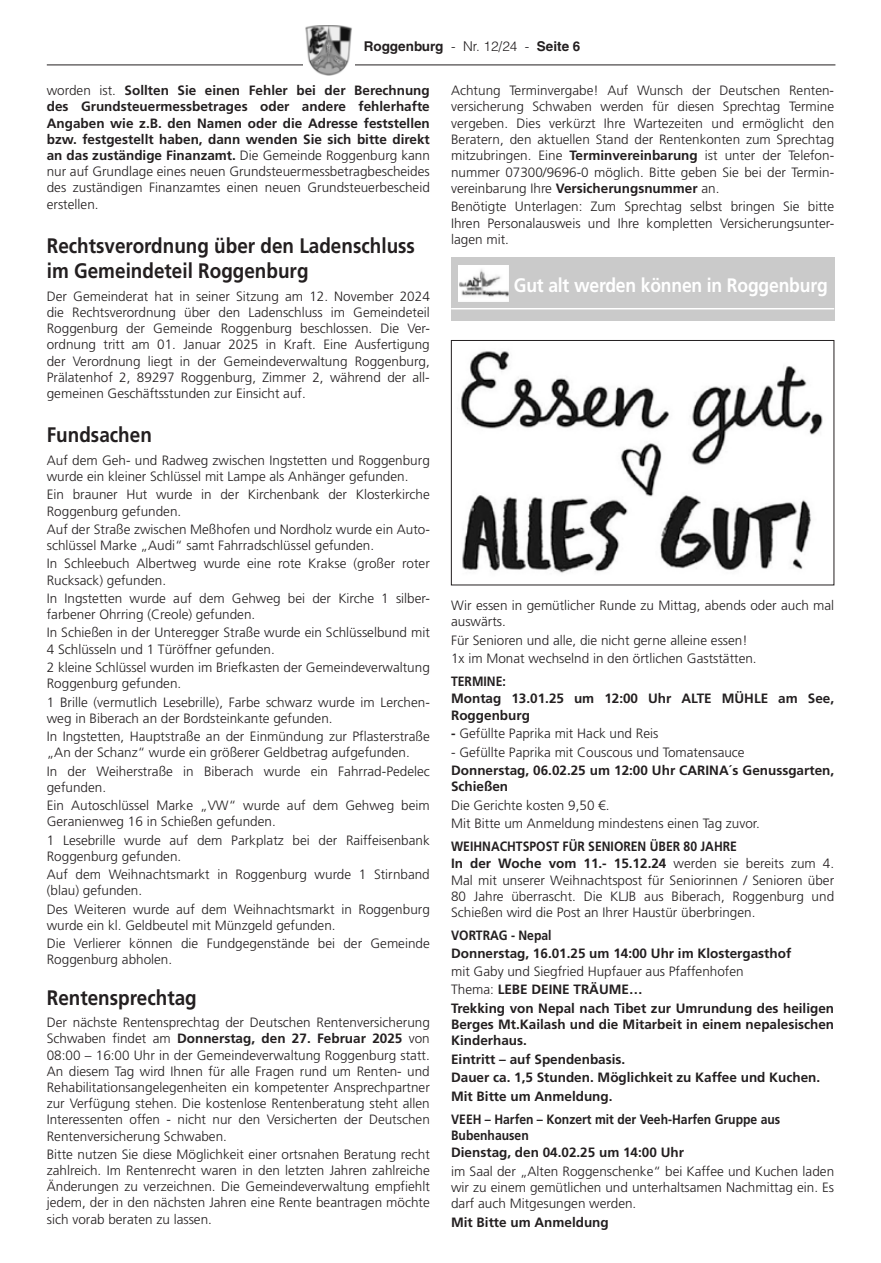
<style>
.page{position:relative;width:881px;height:1263px;background:#fff}
.page>*{position:absolute;margin:0;border:0;box-sizing:border-box;transform-origin:0 0}
.t1{font:700 21px/25.2px "Frutiger LT";color:#231f20;scale:.9 1}
.t2{font:700 19.5px "Frutiger LT";letter-spacing:-.01em;color:#fff;scale:.9 1}
.t3{font:300 13.5px/16.2px "Frutiger LT";color:#231f20}
.t4{font:700 13.5px/16.2px "Frutiger LT";color:#231f20}
.t5{font:700 13.5px/16.8px "Frutiger LT";color:#231f20;scale:.9 1}
.t6{font:700 13.5px "Helvetica LT";color:#231f20}
.s1{font-weight:300}
.s2{font-weight:700}
</style>
<div class="page">
<hr style="left:47px;top:65px;width:788px;height:1px;background:#231f20">
<div style="left:303px;top:55px;width:51px;height:20px;background:#fff"></div>
<img style="left:305px;top:26px;width:47px;height:49px">
<div style="left:451px;top:257px;width:382px;height:64px;background:#cacaca"></div>
<hr style="left:451px;top:308px;width:382px;height:1px;background:#fff">
<img style="left:458px;top:265px;width:50px;height:36px">
<img style="left:461px;top:351px;width:362px;height:222px">
<div style="left:451px;top:340px;width:382px;height:245px;border:1px solid #231f20"></div>
<p class="t6" style="left:363px;top:38px;width:218px">Roggenburg <span class="s1">- Nr. 12/24 -</span> Seite 6</p>
<p class="t3" style="left:451px;top:83px;width:384px;text-align:justify">Achtung Terminvergabe! Auf Wunsch der Deutschen Renten&shy;versicherung Schwaben werden für diesen Sprechtag Termine vergeben. Dies verkürzt Ihre Wartezeiten und ermöglicht den Beratern, den aktuellen Stand der Rentenkonten zum Sprechtag mitzubringen. Eine <span class="s2">Terminvereinbarung</span> ist unter der Telefon&shy;nummer 07300/9696-0 möglich. Bitte geben Sie bei der Termin&shy;vereinbarung Ihre <span class="s2">Versicherungsnummer</span> an.</p>
<p class="t3" style="left:451px;top:199px;width:384px;text-align:justify">Benötigte Unterlagen: Zum Sprechtag selbst bringen Sie bitte Ihren Personalausweis und Ihre kompletten Versicherungsunter&shy;lagen mit.</p>
<h2 class="t2" style="left:513px;top:274px;width:350px">Gut alt werden können in Roggenburg</h2>
<p class="t4" style="left:47px;top:82px;width:384px;text-align:justify"><span class="s1">worden ist.</span> Sollten Sie einen Fehler bei der Berechnung des Grundsteuermessbetrages oder andere fehlerhafte Angaben wie z.B. den Namen oder die Adresse feststellen bzw. festgestellt haben, dann wenden Sie sich bitte direkt an das zuständige Finanzamt. <span class="s1">Die Gemeinde Roggenburg kann nur auf Grundlage eines neuen Grundsteuermessbetragbescheides des zuständigen Finanzamtes einen neuen Grundsteuerbescheid erstellen.</span></p>
<h1 class="t1" style="left:47px;top:233px;width:410px">Rechtsverordnung über den Ladenschluss im Gemeindeteil Roggenburg</h1>
<p class="t3" style="left:47px;top:288px;width:384px;text-align:justify">Der Gemeinderat hat in seiner Sitzung am 12. November 2024 die Rechtsverordnung über den Ladenschluss im Gemeindeteil Roggenburg der Gemeinde Roggenburg beschlossen. Die Ver&shy;ordnung tritt am 01. Januar 2025 in Kraft. Eine Ausfertigung der Verordnung liegt in der Gemeindeverwaltung Roggenburg, Prälatenhof 2, 89297 Roggenburg, Zimmer 2, während der all&shy;gemeinen Geschäftsstunden zur Einsicht auf.</p>
<h1 class="t1" style="left:47px;top:422px;width:118px">Fundsachen</h1>
<p class="t3" style="left:47px;top:452px;width:384px">Auf dem Geh- und Radweg zwischen Ingstetten und Roggenburg wurde ein kleiner Schlüssel mit Lampe als Anhänger gefunden.</p>
<p class="t3" style="left:47px;top:487px;width:384px">Ein brauner Hut wurde in der Kirchenbank der Klosterkirche<br>Roggenburg gefunden.</p>
<p class="t3" style="left:47px;top:521px;width:384px">Auf der Straße zwischen Meßhofen und Nordholz wurde ein Auto&shy;schlüssel Marke „Audi“ samt Fahrradschlüssel gefunden.</p>
<p class="t3" style="left:47px;top:556px;width:384px">In Schleebuch Albertweg wurde eine rote Krakse (großer roter<br>Rucksack) gefunden.</p>
<p class="t3" style="left:47px;top:590px;width:384px">In Ingstetten wurde auf dem Gehweg bei der Kirche 1 silber&shy;farbener Ohrring (Creole) gefunden.</p>
<p class="t3" style="left:47px;top:625px;width:384px">In Schießen in der Unteregger Straße wurde ein Schlüsselbund mit<br>4 Schlüsseln und 1 Türöffner gefunden.</p>
<p class="t3" style="left:47px;top:659px;width:384px">2 kleine Schlüssel wurden im Briefkasten der Gemeindeverwaltung<br>Roggenburg gefunden.</p>
<p class="t3" style="left:47px;top:694px;width:384px">1 Brille (vermutlich Lesebrille), Farbe schwarz wurde im Lerchen&shy;weg in Biberach an der Bordsteinkante gefunden.</p>
<p class="t3" style="left:47px;top:728px;width:384px">In Ingstetten, Hauptstraße an der Einmündung zur Pflasterstraße „An der Schanz“ wurde ein größerer Geldbetrag aufgefunden.</p>
<p class="t3" style="left:47px;top:763px;width:384px">In der Weiherstraße in Biberach wurde ein Fahrrad-Pedelec gefunden.</p>
<p class="t3" style="left:47px;top:797px;width:384px">Ein Autoschlüssel Marke „VW“ wurde auf dem Gehweg beim<br>Geranienweg 16 in Schießen gefunden.</p>
<p class="t3" style="left:47px;top:832px;width:384px">1 Lesebrille wurde auf dem Parkplatz bei der Raiffeisenbank<br>Roggenburg gefunden.</p>
<p class="t3" style="left:47px;top:866px;width:384px">Auf dem Weihnachtsmarkt in Roggenburg wurde 1 Stirnband (blau) gefunden.</p>
<p class="t3" style="left:47px;top:901px;width:384px">Des Weiteren wurde auf dem Weihnachtsmarkt in Roggenburg wurde ein kl. Geldbeutel mit Münzgeld gefunden.</p>
<p class="t3" style="left:47px;top:935px;width:384px">Die Verlierer können die Fundgegenstände bei der Gemeinde<br>Roggenburg abholen.</p>
<h1 class="t1" style="left:47px;top:985px;width:168px">Rentensprechtag</h1>
<p class="t3" style="left:47px;top:1014px;width:384px;text-align:justify">Der nächste Rentensprechtag der Deutschen Rentenversicherung Schwaben findet am <span class="s2">Donnerstag, den 27. Februar 2025</span> von 08:00 – 16:00 Uhr in der Gemeindeverwaltung Roggenburg statt.<br>An diesem Tag wird Ihnen für alle Fragen rund um Renten- und Rehabilitationsangelegenheiten ein kompetenter Ansprechpartner zur Verfügung stehen. Die kostenlose Rentenberatung steht allen Interessenten offen - nicht nur den Versicherten der Deutschen Rentenversicherung Schwaben.</p>
<p class="t3" style="left:47px;top:1146px;width:384px;text-align:justify">Bitte nutzen Sie diese Möglichkeit einer ortsnahen Beratung recht zahlreich. Im Rentenrecht waren in den letzten Jahren zahlreiche Änderungen zu verzeichnen. Die Gemeindeverwaltung empfiehlt jedem, der in den nächsten Jahren eine Rente beantragen möchte sich vorab beraten zu lassen.</p>
<p class="t3" style="left:451px;top:597px;width:384px">Wir essen in gemütlicher Runde zu Mittag, abends oder auch mal auswärts.</p>
<p class="t3" style="left:451px;top:631px;width:307px;line-height:18.5px">Für Senioren und alle, die nicht gerne alleine essen!<br>1x im Monat wechselnd in den örtlichen Gaststätten.</p>
<p class="t5" style="left:451px;top:673px;width:427px">TERMINE:<br>Montag 13.01.25 um 12:00 Uhr ALTE MÜHLE am See,<br>Roggenburg</p>
<p class="t3" style="left:451px;top:725px;width:209px"><span class="s2">-</span> Gefüllte Paprika mit Hack und Reis</p>
<p class="t3" style="left:451px;top:744px;width:295px">- Gefüllte Paprika mit Couscous und Tomatensauce</p>
<p class="t4" style="left:451px;top:762px;width:384px">Donnerstag, 06.02.25 um 12:00 Uhr CARINA´s Genussgarten,<br>Schießen</p>
<p class="t3" style="left:451px;top:796px;width:310px;line-height:18.5px">Die Gerichte kosten 9,50 €.<br>Mit Bitte um Anmeldung mindestens einen Tag zuvor.</p>
<p class="t3" style="left:451px;top:838px;width:384px"><span class="s2">WEIHNACHTSPOST FÜR SENIOREN ÜBER 80 JAHRE<br>In der Woche vom 11.- 15.12.24</span> werden sie bereits zum 4.<br>Mal mit unserer Weihnachtspost für Seniorinnen / Senioren über 80 Jahre überrascht. Die KLJB aus Biberach, Roggenburg und Schießen wird die Post an Ihrer Haustür überbringen.</p>
<p class="t5" style="left:451px;top:927px;width:379px;line-height:17.4px">VORTRAG - Nepal<br>Donnerstag, 16.01.25 um 14:00 Uhr im Klostergasthof</p>
<p class="t4" style="left:451px;top:962px;width:384px;line-height:18.5px"><span class="s1">mit Gaby und Siegfried Hupfauer aus Pfaffenhofen<br>Thema:</span> LEBE DEINE TRÄUME…<br>Trekking von Nepal nach Tibet zur Umrundung des heiligen</p>
<p class="t4" style="left:451px;top:1016px;width:384px">Berges Mt.Kailash und die Mitarbeit in einem nepalesischen<br>Kinderhaus.</p>
<p class="t4" style="left:451px;top:1050px;width:370px;line-height:18.5px">Eintritt – auf Spendenbasis.<br>Dauer ca. 1,5 Stunden. Möglichkeit zu Kaffee und Kuchen.<br>Mit Bitte um Anmeldung.</p>
<p class="t5" style="left:451px;top:1110px;width:367px">VEEH – Harfen – Konzert mit der Veeh-Harfen Gruppe aus<br>Bubenhausen<br>Dienstag, den 04.02.25 um 14:00 Uhr</p>
<p class="t3" style="left:451px;top:1163px;width:384px;text-align:justify">im Saal der „Alten Roggenschenke“ bei Kaffee und Kuchen laden wir zu einem gemütlichen und unterhaltsamen Nachmittag ein. Es darf auch Mitgesungen werden.</p>
<p class="t4" style="left:451px;top:1214px;width:159px">Mit Bitte um Anmeldung</p>
</div>
